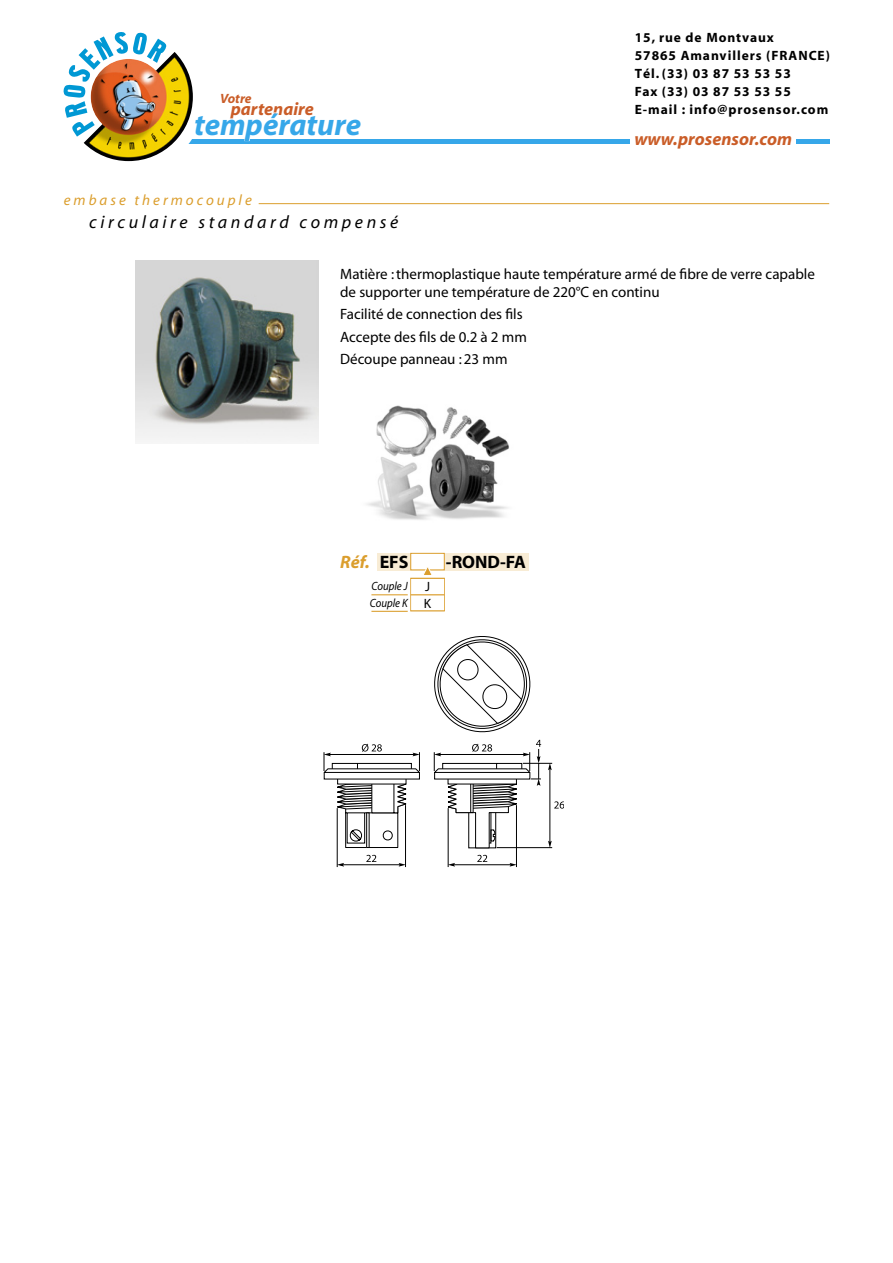
<style>
.page{position:relative;width:893px;height:1263px;background:#fff}
.page>*{position:absolute;margin:0;border:0;box-sizing:border-box;transform-origin:0 0}
.t1{font:italic 700 30.75px "Myriad";color:#36a7e9}
.t2{font:italic 700 18px "Myriad";color:#ca5d28}
.t3{font:italic 18px "Myriad";letter-spacing:.2em;color:#000}
.t4{font:700 18px "Myriad";color:#000}
.t5{font:italic 700 18px "Myriad";color:#db9e2d}
.t6{font:15px/22.2px "Myriad";color:#000}
.t7{font:italic 15px "Myriad";letter-spacing:.2em;color:#db9e2d}
.t8{font:700 13.5px/18px "Myriad";letter-spacing:.07em;color:#000}
.t9{font:italic 700 13.5px "Myriad";color:#ca5d28}
.t10{font:13.5px/16.5px "Myriad";color:#000}
.t11{font:italic 12px/16.5px "Myriad";color:#000;scale:.9 1}
.s1{font-style:normal;color:#000}
</style>
<div class="page">
<div style="left:139px;top:139px;width:690px;height:5px;background:#36a7e9"></div>
<svg style="left:52px;top:20px;width:153px;height:153px"></svg>
<img style="left:63px;top:33px;width:103px;height:104px">
<svg style="left:194px;top:112px;width:56px;height:29px"></svg>
<div style="left:631px;top:131px;width:165px;height:22px;background:#fff"></div>
<svg style="left:477px;top:855px;width:10px;height:7px"></svg>
<hr style="left:516px;top:805px;width:1px;height:62px;background:#000">
<hr style="left:448px;top:808px;width:1px;height:59px;background:#000">
<hr style="left:451px;top:864px;width:62px;height:1px;background:#000">
<svg style="left:510px;top:863px;width:6px;height:4px"></svg>
<svg style="left:448px;top:863px;width:7px;height:4px"></svg>
<svg style="left:433px;top:636px;width:131px;height:213px"></svg>
<svg style="left:366px;top:855px;width:10px;height:7px"></svg>
<hr style="left:405px;top:805px;width:1px;height:62px;background:#000">
<hr style="left:337px;top:808px;width:1px;height:59px;background:#000">
<hr style="left:340px;top:864px;width:62px;height:1px;background:#000">
<svg style="left:399px;top:863px;width:6px;height:4px"></svg>
<svg style="left:337px;top:863px;width:7px;height:4px"></svg>
<svg style="left:324px;top:744px;width:96px;height:104px"></svg>
<svg style="left:258px;top:203px;width:572px;height:1px"></svg>
<img style="left:367px;top:405px;width:142px;height:115px">
<div style="left:377px;top:553px;width:151px;height:17px;background:#f8ecd5"></div>
<div style="left:411px;top:553px;width:33px;height:17px;background:#fff"></div>
<div style="left:410px;top:553px;width:34px;height:17px;border:1px solid #db9e2d"></div>
<svg style="left:422px;top:567px;width:11px;height:8px"></svg>
<div style="left:410px;top:578px;width:35px;height:33px;border:1px solid #db9e2d"></div>
<hr style="left:411px;top:594px;width:33px;height:1px;background:#db9e2d">
<hr style="left:371px;top:594px;width:37px;height:1px;background:#db9e2d">
<hr style="left:371px;top:611px;width:37px;height:1px;background:#db9e2d">
<img style="left:135px;top:260px;width:183px;height:182px">
<p class="t9" style="left:220px;top:92px;width:33px">Votre</p>
<p class="t2" style="left:231px;top:99px;width:84px">partenaire</p>
<h1 class="t1" style="left:194px;top:108px;width:169px">température</h1>
<p class="t8" style="left:635px;top:29px;width:197px">15, rue de Montvaux<br>57865 Amanvillers (FRANCE)<br>Tél. (33) 03 87 53 53 53<br>Fax (33) 03 87 53 53 55<br>E-mail : info@prosensor.com</p>
<p class="t2" style="left:634px;top:129px;width:159px">www.prosensor.com</p>
<p class="t7" style="left:64px;top:192px;width:190px">embase thermocouple</p>
<p class="t3" style="left:89px;top:213px;width:311px">circulaire standard compensé</p>
<p class="t6" style="left:340px;top:266px;width:476px;line-height:18px">Matière : thermoplastique haute température armé de fibre de verre capable de supporter une température de 220°C en continu</p>
<p class="t6" style="left:340px;top:304px;width:188px">Facilité de connection des fils<br>Accepte des fils de 0.2 à 2 mm<br>Découpe panneau : 23 mm</p>
<p class="t5" style="left:340px;top:552px;width:70px">Réf. <span class="s1">EFS</span></p>
<p class="t11" style="left:370px;top:578px;width:44px">Couple J<br>Couple K</p>
<p class="t10" style="left:424px;top:579px;width:9px">J<br>K</p>
<p class="t4" style="left:446px;top:552px;width:82px">-ROND-FA</p>
</div>
